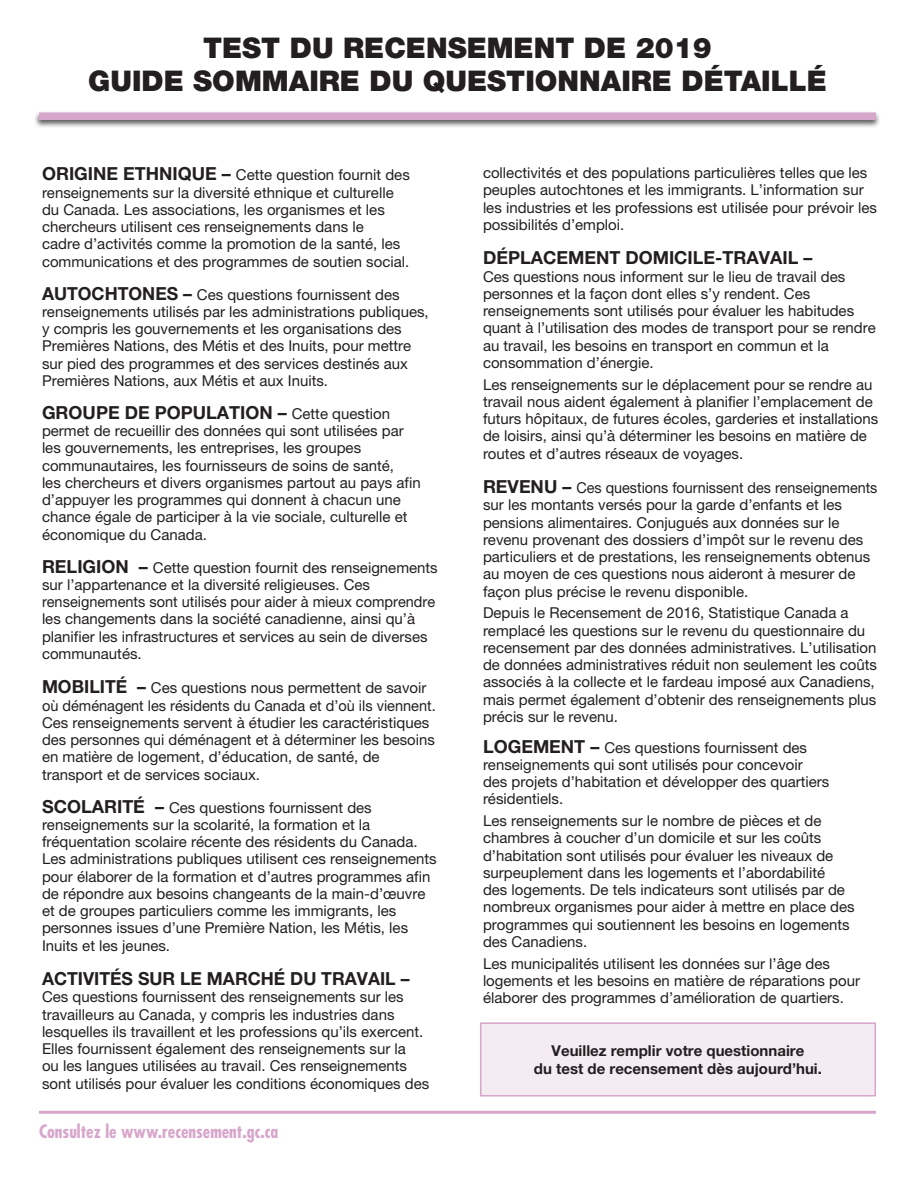
<style>
.page{position:relative;width:918px;height:1188px;background:#fff}
.page>*{position:absolute;margin:0;border:0;box-sizing:border-box;transform-origin:0 0}
.t1{font:900 28.5px "Helvetica Neue LT Pro";color:#231f20}
.t2{font:700 18px "Helvetica Neue LT Pro";color:#231f20}
.t3{font:700 condensed 18px "Futura";color:#d7a6cb}
.t4{font:15px/17.2px "Helvetica Neue LT Pro";color:#231f20}
.t5{font:15px/17.2px "Helvetica Neue LT Pro";color:#231f20;scale:.96 1}
.t6{font:700 15px/18px "Helvetica Neue LT Pro";color:#231f20;text-align:center}
.s1{font-weight:700;font-size:18px}
.s2{font-weight:400;font-size:15px}
</style>
<div class="page">
<div style="left:34px;top:110px;width:847px;height:18px;background:#231f20;opacity:.75"></div>
<div style="left:39px;top:112px;width:837px;height:8px;background:#d7a6cb"></div>
<hr style="left:39px;top:1111px;width:837px;height:3px;background:#d7a6cb">
<div style="left:481px;top:1023px;width:394px;height:73px;background:#f5ebf3"></div>
<div style="left:480px;top:1022px;width:396px;height:74px;border:2px solid #d7a6cb"></div>
<p class="t1" style="left:203px;top:31px;width:510px">TEST DU RECENSEMENT DE 2019</p>
<p class="t1" style="left:88px;top:64px;width:740px">GUIDE SOMMAIRE DU QUESTIONNAIRE DÉTAILLÉ</p>
<p class="t4" style="left:42px;top:166px;width:369px"><span class="s1">ORIGINE ETHNIQUE –</span> Cette question fournit des renseignements sur la diversité ethnique et culturelle du Canada. Les associations, les organismes et les chercheurs utilisent ces renseignements dans le<br>cadre d’activités comme la promotion de la santé, les communications et des programmes de soutien social.</p>
<p class="t4" style="left:42px;top:285px;width:388px"><span class="s1">AUTOCHTONES –</span> Ces questions fournissent des renseignements utilisés par les administrations publiques, y compris les gouvernements et les organisations des Premières Nations, des Métis et des Inuits, pour mettre sur pied des programmes et des services destinés aux Premières Nations, aux Métis et aux Inuits.</p>
<p class="t2" style="left:42px;top:401px;width:350px">GROUPE DE POPULATION – <span class="s2">Cette question</span></p>
<p class="t4" style="left:42px;top:422px;width:380px">permet de recueillir des données qui sont utilisées par les gouvernements, les entreprises, les groupes communautaires, les fournisseurs de soins de santé,<br>les chercheurs et divers organismes partout au pays afin d’appuyer les programmes qui donnent à chacun une chance égale de participer à la vie sociale, culturelle et économique du Canada.</p>
<p class="t4" style="left:42px;top:558px;width:397px"><span class="s1">RELIGION –</span> Cette question fournit des renseignements sur l’appartenance et la diversité religieuses. Ces renseignements sont utilisés pour aider à mieux comprendre les changements dans la société canadienne, ainsi qu’à planifier les infrastructures et services au sein de diverses communautés.</p>
<p class="t4" style="left:42px;top:679px;width:395px"><span class="s1">MOBILITÉ –</span> Ces questions nous permettent de savoir où déménagent les résidents du Canada et d’où ils viennent.<br>Ces renseignements servent à étudier les caractéristiques des personnes qui déménagent et à déterminer les besoins en matière de logement, d’éducation, de santé, de transport et de services sociaux.</p>
<p class="t4" style="left:42px;top:798px;width:396px"><span class="s1">SCOLARITÉ –</span> Ces questions fournissent des renseignements sur la scolarité, la formation et la fréquentation scolaire récente des résidents du Canada.<br>Les administrations publiques utilisent ces renseignements pour élaborer de la formation et d’autres programmes afin de répondre aux besoins changeants de la main-d’œuvre et de groupes particuliers comme les immigrants, les personnes issues d’une Première Nation, les Métis, les Inuits et les jeunes.</p>
<p class="t2" style="left:42px;top:967px;width:369px">ACTIVITÉS SUR LE MARCHÉ DU TRAVAIL –</p>
<p class="t4" style="left:42px;top:988px;width:389px">Ces questions fournissent des renseignements sur les travailleurs au Canada, y compris les industries dans lesquelles ils travaillent et les professions qu’ils exercent.<br>Elles fournissent également des renseignements sur la<br>ou les langues utilisées au travail. Ces renseignements sont utilisés pour évaluer les conditions économiques des</p>
<p class="t3" style="left:39px;top:1120px;width:241px">Consultez le www.recensement.gc.ca</p>
<p class="t4" style="left:483px;top:164px;width:395px">collectivités et des populations particulières telles que les peuples autochtones et les immigrants. L’information sur les industries et les professions est utilisée pour prévoir les possibilités d’emploi.</p>
<p class="t2" style="left:483px;top:247px;width:331px">DÉPLACEMENT DOMICILE-TRAVAIL –</p>
<p class="t4" style="left:483px;top:267px;width:394px">Ces questions nous informent sur le lieu de travail des personnes et la façon dont elles s’y rendent. Ces renseignements sont utilisés pour évaluer les habitudes quant à l’utilisation des modes de transport pour se rendre au travail, les besoins en transport en commun et la consommation d’énergie.</p>
<p class="t4" style="left:483px;top:375px;width:397px">Les renseignements sur le déplacement pour se rendre au travail nous aident également à planifier l’emplacement de futurs hôpitaux, de futures écoles, garderies et installations de loisirs, ainsi qu’à déterminer les besoins en matière de routes et d’autres réseaux de voyages.</p>
<p class="t5" style="left:483px;top:479px;width:412px"><span class="s1">REVENU –</span> Ces questions fournissent des renseignements sur les montants versés pour la garde d’enfants et les pensions alimentaires. Conjugués aux données sur le revenu provenant des dossiers d’impôt sur le revenu des particuliers et de prestations, les renseignements obtenus au moyen de ces questions nous aideront à mesurer de façon plus précise le revenu disponible.</p>
<p class="t4" style="left:483px;top:604px;width:396px">Depuis le Recensement de 2016, Statistique Canada a remplacé les questions sur le revenu du questionnaire du recensement par des données administratives. L’utilisation de données administratives réduit non seulement les coûts associés à la collecte et le fardeau imposé aux Canadiens, mais permet également d’obtenir des renseignements plus précis sur le revenu.</p>
<p class="t4" style="left:483px;top:738px;width:348px"><span class="s1">LOGEMENT –</span> Ces questions fournissent des renseignements qui sont utilisés pour concevoir des projets d’habitation et développer des quartiers résidentiels.</p>
<p class="t4" style="left:483px;top:812px;width:373px">Les renseignements sur le nombre de pièces et de chambres à coucher d’un domicile et sur les coûts d’habitation sont utilisés pour évaluer les niveaux de surpeuplement dans les logements et l’abordabilité<br>des logements. De tels indicateurs sont utilisés par de nombreux organismes pour aider à mettre en place des programmes qui soutiennent les besoins en logements des Canadiens.</p>
<p class="t4" style="left:483px;top:954px;width:379px">Les municipalités utilisent les données sur l’âge des logements et les besoins en matière de réparations pour élaborer des programmes d’amélioration de quartiers.</p>
<p class="t6" style="left:534px;top:1041px;width:290px">Veuillez remplir votre questionnaire<br>du test de recensement dès aujourd’hui.</p>
</div>
